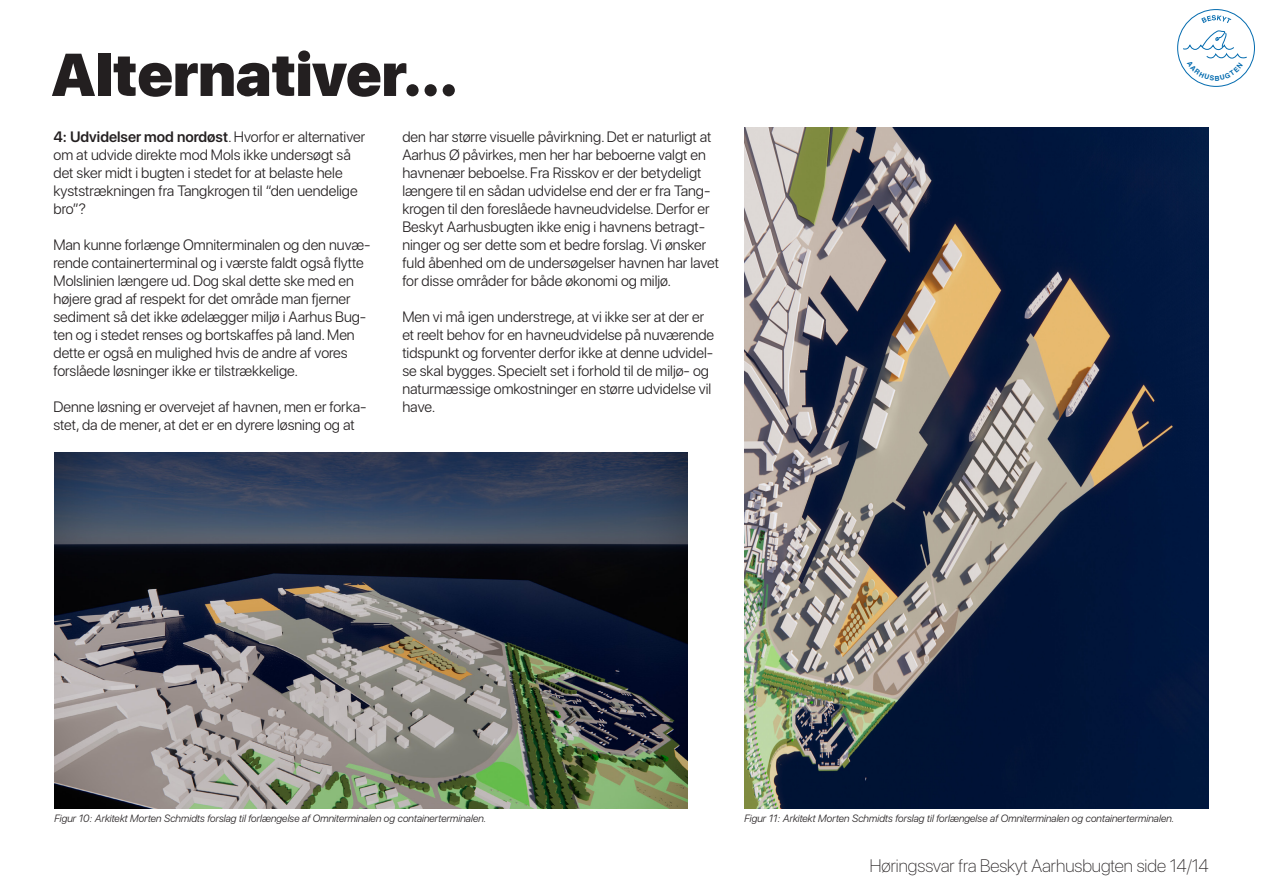
<style>
.page{position:relative;width:1263px;height:893px;background:#fff}
.page>*{position:absolute;margin:0;border:0;box-sizing:border-box;transform-origin:0 0}
.t1{font:900 60px "SF Pro Display";color:#231f20}
.t2{font:100 18px "SF Pro Display";color:#231f20}
.t3{font:300 15px/18px "SF Pro Display";color:#231f20}
.t4{font:italic 300 10.5px "SF Pro Display";color:#231f20}
.s1{font-weight:600}
</style>
<div class="page">
<div style="left:1177px;top:9px;width:78px;height:78px;border:1px solid #036baf;border-radius:50%"></div>
<img style="left:744px;top:128px;width:465px;height:681px">
<img style="left:54px;top:452px;width:634px;height:357px">
<svg style="left:1182px;top:15px;width:65px;height:66px"></svg>
<p class="t1" style="left:51px;top:40px;width:408px">Alternativer...</p>
<p class="t3" style="left:54px;top:128px;width:313px"><span class="s1">4: Udvidelser mod nordøst</span>. Hvorfor er alternativer om at udvide direkte mod Mols ikke undersøgt så det sker midt i bugten i stedet for at belaste hele kyststrækningen fra Tangkrogen til “den uendelige bro”?</p>
<p class="t3" style="left:54px;top:236px;width:319px">Man kunne forlænge Omniterminalen og den nuvæ&shy;rende containerterminal og i værste faldt også flytte Molslinien længere ud. Dog skal dette ske med en højere grad af respekt for det område man fjerner sediment så det ikke ødelægger miljø i Aarhus Bug&shy;ten og i stedet renses og bortskaffes på land. Men dette er også en mulighed hvis de andre af vores forslåede løsninger ikke er tilstrækkelige.</p>
<p class="t3" style="left:54px;top:398px;width:315px">Denne løsning er overvejet af havnen, men er forka&shy;stet, da de mener, at det er en dyrere løsning og at</p>
<p class="t3" style="left:402px;top:128px;width:318px">den har større visuelle påvirkning. Det er naturligt at Aarhus Ø påvirkes, men her har beboerne valgt en havnenær beboelse. Fra Risskov er der betydeligt længere til en sådan udvidelse end der er fra Tang&shy;krogen til den foreslåede havneudvidelse. Derfor er Beskyt Aarhusbugten ikke enig i havnens betragt&shy;ninger og ser dette som et bedre forslag. Vi ønsker fuld åbenhed om de undersøgelser havnen har lavet for disse områder for både økonomi og miljø.</p>
<p class="t3" style="left:402px;top:308px;width:313px">Men vi må igen understrege, at vi ikke ser at der er et reelt behov for en havneudvidelse på nuværende tidspunkt og forventer derfor ikke at denne udvidel&shy;se skal bygges. Specielt set i forhold til de miljø- og naturmæssige omkostninger en større udvidelse vil have.</p>
<p class="t4" style="left:54px;top:811px;width:434px">Figur 10: Arkitekt Morten Schmidts forslag til forlængelse af Omniterminalen og containerterminalen.</p>
<p class="t4" style="left:744px;top:811px;width:432px">Figur 11: Arkitekt Morten Schmidts forslag til forlængelse af Omniterminalen og containerterminalen.</p>
<p class="t2" style="left:870px;top:853px;width:341px">Høringssvar fra Beskyt Aarhusbugten side 14/14</p>
</div>
